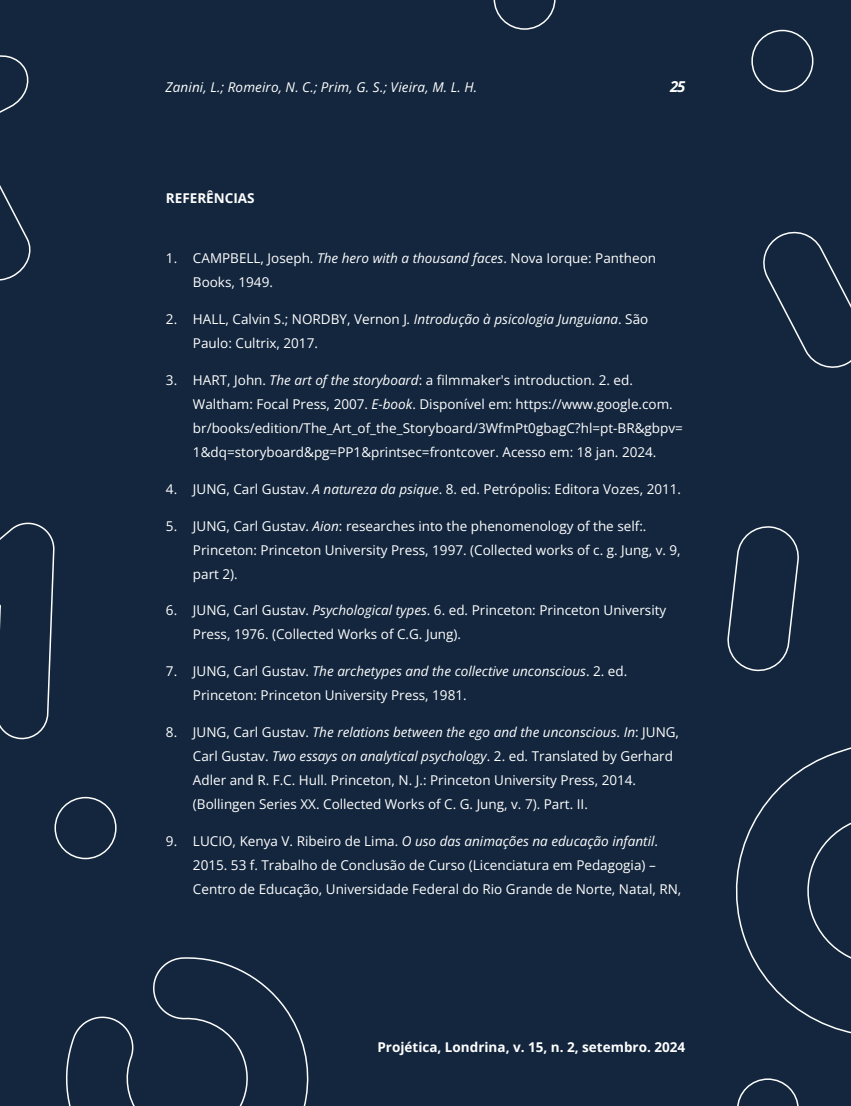
<style>
.page{position:relative;width:851px;height:1106px;background:#fff}
.page>*{position:absolute;margin:0;border:0;box-sizing:border-box;transform-origin:0 0}
.t1{font:italic 700 15px "Open Sans";color:#fff}
.t2{font:13.5px/24px "Open Sans";color:#fff}
.t3{font:700 13.5px "Open Sans";color:#fff}
.t4{font:italic 13.5px "Open Sans";letter-spacing:.01em;color:#fff}
.s1{font-style:italic}
</style>
<div class="page">
<div style="left:0;top:0;width:850px;height:1106px;background:#13263d"></div>
<svg style="left:0;top:522px;width:55px;height:218px"></svg>
<svg style="left:735px;top:747px;width:115px;height:287px"></svg>
<svg style="left:0;top:55px;width:31px;height:226px"></svg>
<svg style="left:763px;top:231px;width:87px;height:137px"></svg>
<svg style="left:727px;top:526px;width:72px;height:146px"></svg>
<svg style="left:65px;top:957px;width:244px;height:149px"></svg>
<svg style="left:751px;top:30px;width:62px;height:62px"></svg>
<svg style="left:493px;top:0;width:62px;height:30px"></svg>
<svg style="left:737px;top:1078px;width:61px;height:28px"></svg>
<svg style="left:54px;top:797px;width:62px;height:62px"></svg>
<p class="t4" style="left:166px;top:77px;width:313px">Zanini, L.; Romeiro, N. C.; Prim, G. S.; Vieira, M. L. H.</p>
<p class="t1" style="left:670px;top:76px;width:17px">25</p>
<p class="t3" style="left:166px;top:188px;width:90px">REFERÊNCIAS</p>
<p class="t2" style="left:193px;top:246px;width:464px;text-indent:-27px">1. CAMPBELL, Joseph. <span class="s1">The hero with a thousand faces</span>. Nova Iorque: Pantheon<br>Books, 1949.</p>
<p class="t2" style="left:193px;top:307px;width:457px;text-indent:-27px">2. HALL, Calvin S.; NORDBY, Vernon J<span class="s1">. Introdução à psicologia Junguiana</span>. São<br>Paulo: Cultrix, 2017.</p>
<p class="t2" style="left:193px;top:368px;width:491px;text-indent:-27px">3. HART, John. <span class="s1">The art of the storyboard</span>: a filmmaker's introduction. 2. ed.<br>Waltham: Focal Press, 2007. <span class="s1">E-book</span>. Disponível em: https://www.google.com. br/books/edition/The_Art_of_the_Storyboard/3WfmPt0gbagC?hl=pt-BR&amp;gbpv= 1&amp;dq=storyboard&amp;pg=PP1&amp;printsec=frontcover. Acesso em: 18 jan. 2024.</p>
<p class="t2" style="left:166px;top:476px;width:516px">4. JUNG, Carl Gustav. <span class="s1">A natureza da psique</span>. 8. ed. Petrópolis: Editora Vozes, 2011.</p>
<p class="t2" style="left:193px;top:513px;width:489px;text-indent:-27px">5. JUNG, Carl Gustav. <span class="s1">Aion</span>: researches into the phenomenology of the self:.<br>Princeton: Princeton University Press, 1997. (Collected works of c. g. Jung, v. 9, part 2).</p>
<p class="t2" style="left:193px;top:598px;width:475px;text-indent:-27px">6. JUNG, Carl Gustav. <span class="s1">Psychological types</span>. 6. ed. Princeton: Princeton University<br>Press, 1976. (Collected Works of C.G. Jung).</p>
<p class="t2" style="left:193px;top:659px;width:436px;text-indent:-27px">7. JUNG, Carl Gustav. <span class="s1">The archetypes and the collective unconscious</span>. 2. ed.<br>Princeton: Princeton University Press, 1981.</p>
<p class="t2" style="left:193px;top:719px;width:487px;text-indent:-27px">8. JUNG, Carl Gustav. <span class="s1">The relations between the ego and the unconscious</span>. <span class="s1">In</span>: JUNG, Carl Gustav. <span class="s1">Two essays on analytical psychology</span>. 2. ed. Translated by Gerhard Adler and R. F.C. Hull. Princeton, N. J.: Princeton University Press, 2014. (Bollingen Series XX. Collected Works of C. G. Jung, v. 7). Part. II.</p>
<p class="t2" style="left:193px;top:828px;width:490px;text-indent:-27px">9. LUCIO, Kenya V. Ribeiro de Lima. <span class="s1">O uso das animações na educação infantil</span>.<br>2015. 53 f. Trabalho de Conclusão de Curso (Licenciatura em Pedagogia) –<br>Centro de Educação, Universidade Federal do Rio Grande de Norte, Natal, RN,</p>
<p class="t3" style="left:377px;top:1037px;width:309px">Projética, Londrina, v. 15, n. 2, setembro. 2024</p>
</div>
